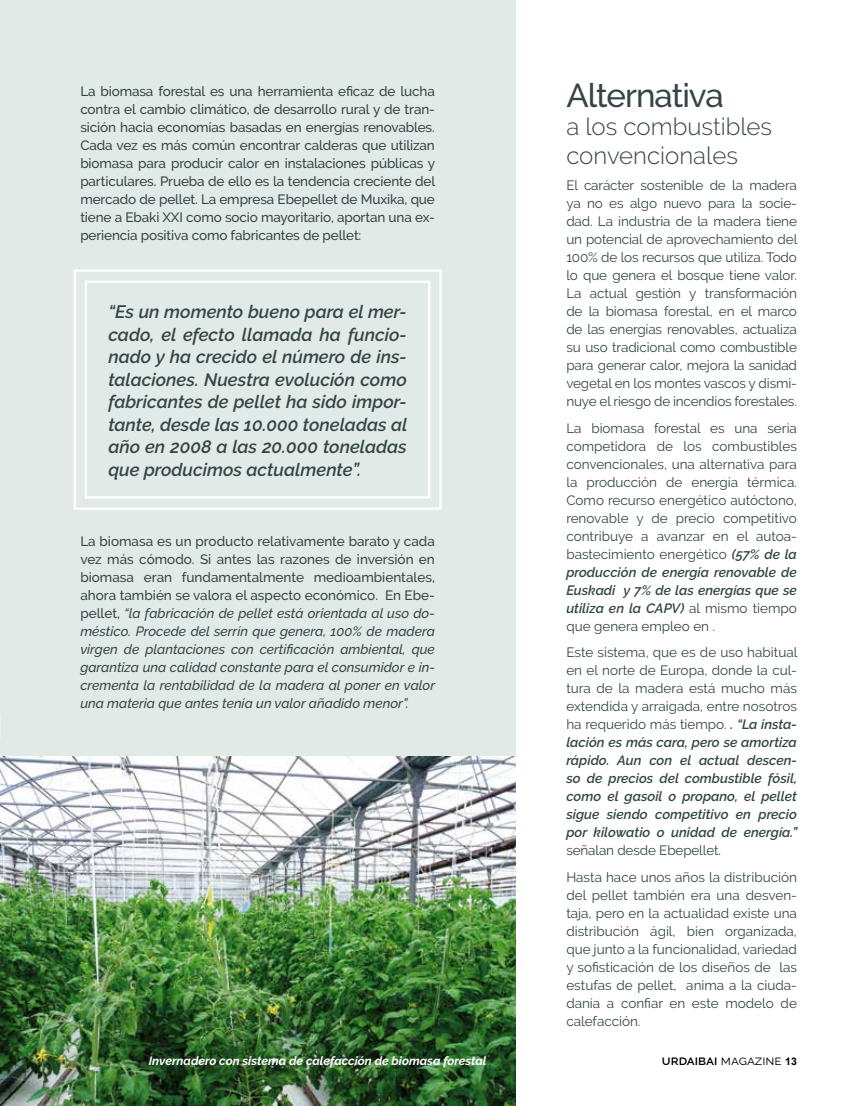
<style>
.page{position:relative;width:851px;height:1106px;background:#fff}
.page>*{position:absolute;margin:0;border:0;box-sizing:border-box;transform-origin:0 0}
.t1{font:500 33px "Raleway";letter-spacing:-.03em;color:#344547}
.t2{font:300 24px/28.5px "Raleway";color:#344547}
.t3{font:italic 600 18px/22.5px "Raleway";color:#344547;text-align:justify}
.t4{font:13.5px/18px "Raleway";color:#344547;text-align:justify}
.t5{font:italic 500 13.5px/18px "Raleway";color:#344547;text-align:justify}
.t6{font:500 13.5px/18px "Raleway";letter-spacing:-.01em;color:#344547;text-align:justify}
.t7{font:italic 600 13.5px/18px "Raleway";color:#344547;text-align:justify}
.t8{font:600 13.5px "Raleway";letter-spacing:.015em;color:#000}
.t9{font:italic 700 12px "Raleway";color:#fff}
.s1{font-style:normal}
.s2{font-weight:600;font-style:italic}
.s3{font-weight:400;font-style:normal}
.s4{font-weight:400}
.s5{font-family:"Arial";font-weight:700;font-size:10.5px}
</style>
<div class="page">
<div style="left:0;top:0;width:515px;height:1106px;background:#e2eae7"></div>
<img style="left:0;top:756px;width:515px;height:350px">
<svg style="left:73px;top:269px;width:369px;height:241px"></svg>
<div style="left:85px;top:281px;width:345px;height:217px;border:2px solid #fff"></div>
<p class="t6" style="left:80px;top:82px;width:356px">La biomasa forestal es una herramienta eficaz de lucha contra el cambio climático, de desarrollo rural y de tran&shy;sición hacia economías basadas en energías renovables.<br>Cada vez es más común encontrar calderas que utilizan biomasa para producir calor en instalaciones públicas y particulares. Prueba de ello es la tendencia creciente del mercado de pellet. La empresa Ebepellet de Muxika, que tiene a Ebaki XXI como socio mayoritario, aportan una ex&shy;periencia positiva como fabricantes de pellet:</p>
<p class="t3" style="left:108px;top:300px;width:300px">“Es un momento bueno para el mer&shy;cado, el efecto llamada ha funcio&shy;nado y ha crecido el número de ins&shy;talaciones. Nuestra evolución como fabricantes de pellet ha sido impor&shy;tante, desde las 10.000 toneladas al año en 2008 a las 20.000 toneladas que producimos actualmente”.</p>
<p class="t5" style="left:80px;top:532px;width:356px"><span class="s1">La biomasa es un producto relativamente barato y cada vez más cómodo. Si antes las razones de inversión en biomasa eran fundamentalmente medioambientales, ahora también se valora el aspecto económico. En Ebe&shy;pellet,</span> “la fabricación de pellet está orientada al uso do&shy;méstico. Procede del serrín que genera, 100% de madera virgen de plantaciones con certificación ambiental, que garantiza una calidad constante para el consumidor e in&shy;crementa la rentabilidad de la madera al poner en valor una materia que antes tenía un valor añadido menor”.</p>
<p class="t9" style="left:149px;top:1053px;width:339px">Invernadero con sistema de calefacción de biomasa forestal</p>
<h1 class="t1" style="left:566px;top:76px;width:159px">Alternativa</h1>
<h2 class="t2" style="left:566px;top:112px;width:207px">a los combustibles convencionales</h2>
<p class="t4" style="left:566px;top:176px;width:232px">El carácter sostenible de la madera ya no es algo nuevo para la socie&shy;dad. La industria de la madera tiene un potencial de aprovechamiento del 100% de los recursos que utiliza. Todo lo que genera el bosque tiene valor.<br>La actual gestión y transformación de la biomasa forestal, en el marco de las energías renovables, actualiza su uso tradicional como combustible para generar calor, mejora la sanidad vegetal en los montes vascos y dismi&shy;nuye el riesgo de incendios forestales.</p>
<p class="t4" style="left:566px;top:419px;width:232px">La biomasa forestal es una seria competidora de los combustibles convencionales, una alternativa para la producción de energía térmica.<br>Como recurso energético autóctono, renovable y de precio competitivo contribuye a avanzar en el autoa&shy;bastecimiento energético <span class="s2">(57% de la producción de energía renovable de Euskadi y 7% de las energías que se utiliza en la CAPV)</span> al mismo tiempo que genera empleo en .</p>
<p class="t7" style="left:566px;top:643px;width:232px"><span class="s3">Este sistema, que es de uso habitual en el norte de Europa, donde la cul&shy;tura de la madera está mucho más extendida y arraigada, entre nosotros ha requerido más tiempo.</span> . “La insta&shy;lación es más cara, pero se amortiza rápido. Aun con el actual descen&shy;so de precios del combustible fósil, como el gasoil o propano, el pellet sigue siendo competitivo en precio por kilowatio o unidad de energía.”</p>
<p class="t4" style="left:566px;top:837px;width:232px;line-height:26.5px">señalan desde Ebepellet.<br>Hasta hace unos años la distribución</p>
<p class="t4" style="left:566px;top:886px;width:232px">del pellet también era una desven&shy;taja, pero en la actualidad existe una distribución ágil, bien organizada, que junto a la funcionalidad, variedad y sofisticación de los diseños de las estufas de pellet, anima a la ciuda&shy;danía a confiar en este modelo de calefacción.</p>
<p class="t8" style="left:661px;top:1052px;width:136px">urdaibai <span class="s4">magazine</span> <span class="s5">13</span></p>
</div>
